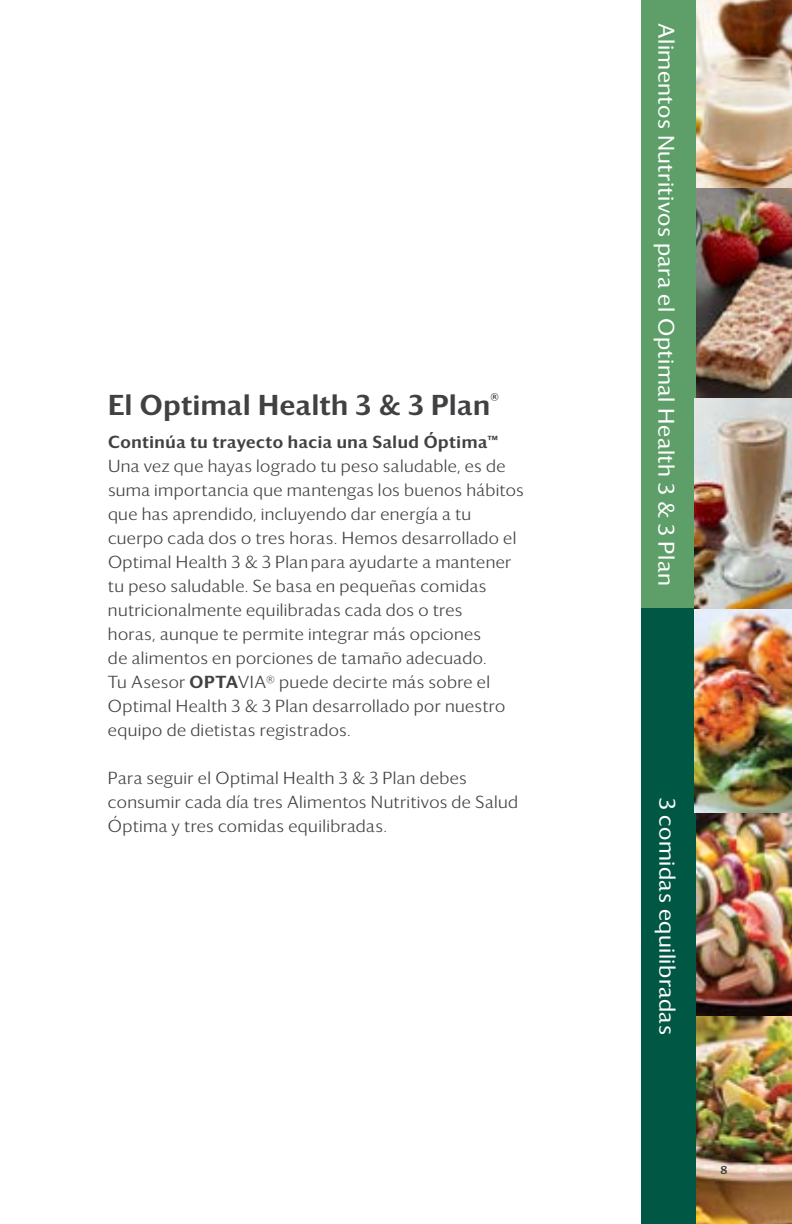
<style>
.page{position:relative;width:792px;height:1224px;background:#fff}
.page>*{position:absolute;margin:0;border:0;box-sizing:border-box;transform-origin:0 0}
.t1{font:500 28px "Darby Sans";letter-spacing:.02em;color:#414042}
.t2{font:22px "Darby Sans";letter-spacing:.02em;color:#fff}
.t3{font:300 17px/24px "Darby Sans";letter-spacing:.025em;color:#414042}
.t4{font:500 17px "Darby Sans";letter-spacing:.035em;color:#414042}
.t5{font:12px "Darby Sans Medium TSFL";color:#414042}
.s1{font-weight:500}
</style>
<div class="page">
<img style="left:696px;top:187px;width:96px;height:212px">
<img style="left:696px;top:399px;width:96px;height:617px">
<img style="left:696px;top:1016px;width:96px;height:208px">
<img style="left:696px;top:0;width:96px;height:187px">
<div style="left:642px;top:0;width:54px;height:608px;background:#5e9f69"></div>
<div style="left:642px;top:608px;width:54px;height:616px;background:#005744"></div>
<h1 class="t1" style="left:108px;top:384px;width:392px">El Optimal Health 3 &amp; 3 Plan<sup>®</sup></h1>
<p class="t4" style="left:108px;top:429px;width:392px">Continúa tu trayecto hacia una Salud Óptima™</p>
<p class="t3" style="left:108px;top:453px;width:417px">Una vez que hayas logrado tu peso saludable, es de suma importancia que mantengas los buenos hábitos que has aprendido, incluyendo dar energía a tu cuerpo cada dos o tres horas. Hemos desarrollado el Optimal Health 3 &amp; 3 Plan para ayudarte a mantener tu peso saludable. Se basa en pequeñas comidas nutricionalmente equilibradas cada dos o tres<br>horas, aunque te permite integrar más opciones<br>de alimentos en porciones de tamaño adecuado.<br>Tu Asesor <span class="s1">OPTA</span>VIA® puede decirte más sobre el Optimal Health 3 &amp; 3 Plan desarrollado por nuestro equipo de dietistas registrados.</p>
<p class="t3" style="left:108px;top:765px;width:412px">Para seguir el Optimal Health 3 &amp; 3 Plan debes consumir cada día tres Alimentos Nutritivos de Salud<br>Óptima y tres comidas equilibradas.</p>
<p class="t2" style="left:682px;top:23px;width:564px;rotate:90deg">Alimentos Nutritivos para el Optimal Health 3 &amp; 3 Plan</p>
<p class="t2" style="left:683px;top:798px;width:239px;rotate:90deg">3 comidas equilibradas</p>
<p class="t5" style="left:721px;top:1160px;width:8px">8</p>
</div>
